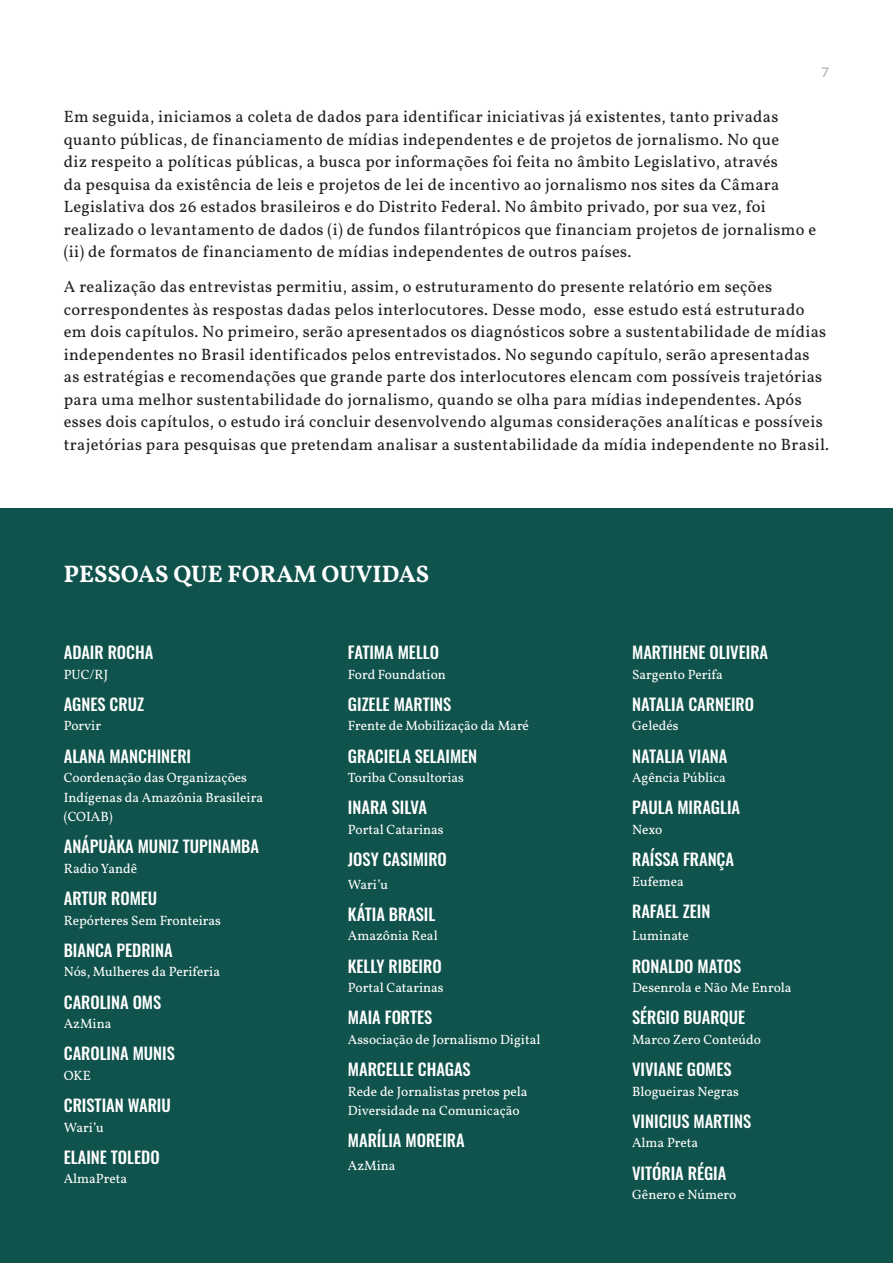
<style>
.page{position:relative;width:893px;height:1263px;background:#fff}
.page>*{position:absolute;margin:0;border:0;box-sizing:border-box;transform-origin:0 0}
.t1{font:700 24px "Vollkorn";color:#fff}
.t2{font:16.5px/22.5px "Vollkorn";letter-spacing:.02em;color:#231f20}
.t3{font:16.5px "Oswald";color:#fff}
.t4{font:13.5px/19.5px "Vollkorn";color:#fff}
.t5{font:500 13.5px "HK Grotesk";color:#a8a9ad}
</style>
<div class="page">
<div style="left:0;top:508px;width:893px;height:755px;background:#10534c"></div>
<p class="t5" style="left:821px;top:62px;width:9px">7</p>
<p class="t2" style="left:64px;top:104px;width:754px">Em seguida, iniciamos a coleta de dados para identificar iniciativas já existentes, tanto privadas quanto públicas, de financiamento de mídias independentes e de projetos de jornalismo. No que<br>diz respeito a políticas públicas, a busca por informações foi feita no âmbito Legislativo, através<br>da pesquisa da existência de leis e projetos de lei de incentivo ao jornalismo nos sites da Câmara Legislativa dos 26 estados brasileiros e do Distrito Federal. No âmbito privado, por sua vez, foi realizado o levantamento de dados (i) de fundos filantrópicos que financiam projetos de jornalismo e (ii) de formatos de financiamento de mídias independentes de outros países.</p>
<p class="t2" style="left:64px;top:274px;width:767px">A realização das entrevistas permitiu, assim, o estruturamento do presente relatório em seções correspondentes às respostas dadas pelos interlocutores. Desse modo, esse estudo está estruturado em dois capítulos. No primeiro, serão apresentados os diagnósticos sobre a sustentabilidade de mídias independentes no Brasil identificados pelos entrevistados. No segundo capítulo, serão apresentadas as estratégias e recomendações que grande parte dos interlocutores elencam com possíveis trajetórias para uma melhor sustentabilidade do jornalismo, quando se olha para mídias independentes. Após esses dois capítulos, o estudo irá concluir desenvolvendo algumas considerações analíticas e possíveis trajetórias para pesquisas que pretendam analisar a sustentabilidade da mídia independente no Brasil.</p>
<p class="t1" style="left:64px;top:556px;width:367px">PESSOAS QUE FORAM OUVIDAS</p>
<p class="t3" style="left:64px;top:638px;width:91px">ADAIR ROCHA</p>
<p class="t4" style="left:64px;top:663px;width:46px">PUC/RJ</p>
<p class="t3" style="left:64px;top:689px;width:82px">AGNES CRUZ</p>
<p class="t4" style="left:64px;top:715px;width:39px">Porvir</p>
<p class="t3" style="left:64px;top:741px;width:129px">ALANA MANCHINERI</p>
<p class="t4" style="left:64px;top:767px;width:201px">Coordenação das Organizações<br>Indígenas da Amazônia Brasileira (COIAB)</p>
<p class="t3" style="left:64px;top:832px;width:197px">ANÁPUÀKA MUNIZ TUPINAMBA</p>
<p class="t4" style="left:64px;top:858px;width:75px">Radio Yandê</p>
<p class="t3" style="left:64px;top:884px;width:95px">ARTUR ROMEU</p>
<p class="t4" style="left:64px;top:909px;width:159px">Repórteres Sem Fronteiras</p>
<p class="t3" style="left:64px;top:935px;width:110px">BIANCA PEDRINA</p>
<p class="t4" style="left:64px;top:961px;width:158px">Nós, Mulheres da Periferia</p>
<p class="t3" style="left:64px;top:987px;width:99px">CAROLINA OMS</p>
<p class="t4" style="left:64px;top:1013px;width:49px">AzMina</p>
<p class="t3" style="left:64px;top:1039px;width:113px">CAROLINA MUNIS</p>
<p class="t4" style="left:64px;top:1065px;width:29px">OKE</p>
<p class="t3" style="left:64px;top:1091px;width:108px">CRISTIAN WARIU</p>
<p class="t4" style="left:64px;top:1116px;width:42px">Wari’u</p>
<p class="t3" style="left:64px;top:1142px;width:97px">ELAINE TOLEDO</p>
<p class="t4" style="left:64px;top:1168px;width:65px">AlmaPreta</p>
<p class="t3" style="left:348px;top:638px;width:93px">FATIMA MELLO</p>
<p class="t4" style="left:348px;top:663px;width:99px">Ford Foundation</p>
<p class="t3" style="left:348px;top:689px;width:105px">GIZELE MARTINS</p>
<p class="t4" style="left:348px;top:715px;width:183px">Frente de Mobilização da Maré</p>
<p class="t3" style="left:348px;top:741px;width:131px">GRACIELA SELAIMEN</p>
<p class="t4" style="left:348px;top:767px;width:118px">Toriba Consultorias</p>
<p class="t3" style="left:348px;top:793px;width:81px">INARA SILVA</p>
<p class="t4" style="left:348px;top:819px;width:97px">Portal Catarinas</p>
<p class="t3" style="left:348px;top:845px;width:100px">JOSY CASIMIRO</p>
<p class="t4" style="left:348px;top:873px;width:42px">Wari’u</p>
<p class="t3" style="left:348px;top:899px;width:89px">KÁTIA BRASIL</p>
<p class="t4" style="left:348px;top:925px;width:91px">Amazônia Real</p>
<p class="t3" style="left:348px;top:951px;width:95px">KELLY RIBEIRO</p>
<p class="t4" style="left:348px;top:977px;width:97px">Portal Catarinas</p>
<p class="t3" style="left:348px;top:1003px;width:86px">MAIA FORTES</p>
<p class="t4" style="left:348px;top:1029px;width:194px">Associação de Jornalismo Digital</p>
<p class="t3" style="left:348px;top:1055px;width:124px">MARCELLE CHAGAS</p>
<p class="t4" style="left:348px;top:1080px;width:181px">Rede de Jornalistas pretos pela<br>Diversidade na Comunicação</p>
<p class="t3" style="left:348px;top:1126px;width:118px">MARÍLIA MOREIRA</p>
<p class="t4" style="left:348px;top:1155px;width:49px">AzMina</p>
<p class="t3" style="left:632px;top:638px;width:138px">MARTIHENE OLIVEIRA</p>
<p class="t4" style="left:632px;top:663px;width:92px">Sargento Perifa</p>
<p class="t3" style="left:632px;top:689px;width:124px">NATALIA CARNEIRO</p>
<p class="t4" style="left:632px;top:715px;width:48px">Geledés</p>
<p class="t3" style="left:632px;top:741px;width:97px">NATALIA VIANA</p>
<p class="t4" style="left:632px;top:767px;width:95px">Agência Pública</p>
<p class="t3" style="left:632px;top:793px;width:110px">PAULA MIRAGLIA</p>
<p class="t4" style="left:632px;top:819px;width:32px">Nexo</p>
<p class="t3" style="left:632px;top:845px;width:104px">RAÍSSA FRANÇA</p>
<p class="t4" style="left:632px;top:870px;width:53px">Eufemea</p>
<p class="t3" style="left:632px;top:896px;width:80px">RAFAEL ZEIN</p>
<p class="t4" style="left:632px;top:925px;width:58px">Luminate</p>
<p class="t3" style="left:632px;top:951px;width:111px">RONALDO MATOS</p>
<p class="t4" style="left:632px;top:977px;width:161px">Desenrola e Não Me Enrola</p>
<p class="t3" style="left:632px;top:1003px;width:115px">SÉRGIO BUARQUE</p>
<p class="t4" style="left:632px;top:1029px;width:130px">Marco Zero Conteúdo</p>
<p class="t3" style="left:632px;top:1055px;width:101px">VIVIANE GOMES</p>
<p class="t4" style="left:632px;top:1080px;width:108px">Blogueiras Negras</p>
<p class="t3" style="left:632px;top:1106px;width:121px">VINICIUS MARTINS</p>
<p class="t4" style="left:632px;top:1132px;width:68px">Alma Preta</p>
<p class="t3" style="left:632px;top:1158px;width:96px">VITÓRIA RÉGIA</p>
<p class="t4" style="left:632px;top:1184px;width:106px">Gênero e Número</p>
</div>
